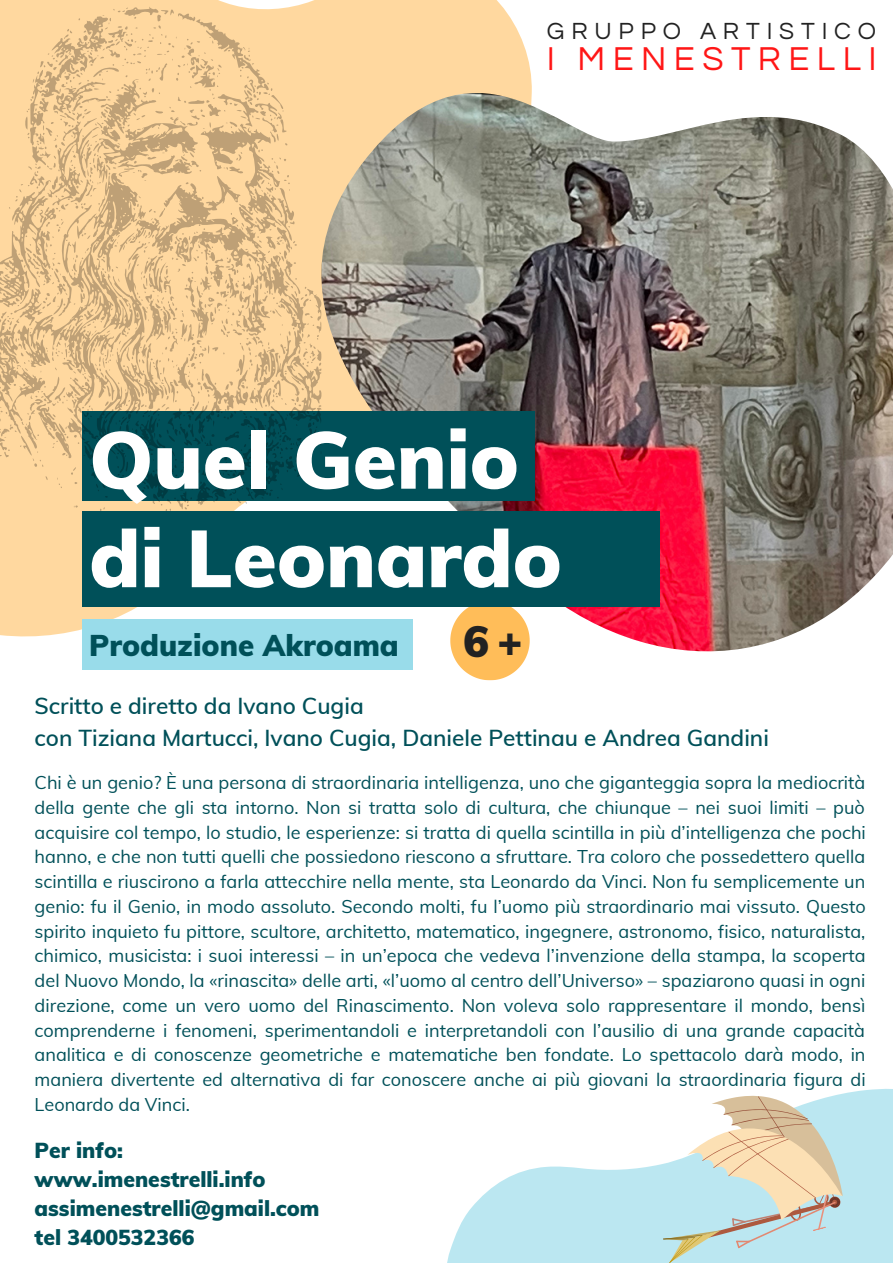
<style>
.page{position:relative;width:893px;height:1264px;background:#fff}
.page>*{position:absolute;margin:0;border:0;box-sizing:border-box;transform-origin:0 0}
.t1{font:900 79.65px/98.4px "Muli";color:#fff}
.t2{font:900 42.9px "Muli";color:#222}
.t3{font:34.35px "Questrial";letter-spacing:.22em;color:#ff1616}
.t4{font:900 29.4px "Muli";color:#005059}
.t5{font:24.3px "Questrial";letter-spacing:.28em;color:#222}
.t6{font:600 22.5px/31.5px "Muli";color:#005059}
.t7{font:900 21.15px/29.2px "Muli";color:#005059}
.t8{font:18px/24.8px "Muli";color:#005059;text-align:justify}
</style>
<div class="page">
<svg style="left:0;top:0;width:717px;height:652px;fill:#ffd89f"></svg>
<svg style="left:450px;top:651px;width:79px;height:29px"></svg>
<img style="left:321px;top:93px;width:571px;height:558px">
<svg style="left:447px;top:1088px;width:445px;height:174px;fill:#bbe7f1"></svg>
<div style="left:82px;top:619px;width:331px;height:51px;background:#99dcea"></div>
<div style="left:82px;top:411px;width:452px;height:90px;background:#005059"></div>
<div style="left:82px;top:511px;width:577px;height:96px;background:#005059"></div>
<svg style="left:663px;top:1088px;width:195px;height:174px"></svg>
<svg style="left:0;top:6px;width:322px;height:505px;background:#cfb98d"></svg>
<h3 class="t5" style="left:547px;top:19px;width:331px">GRUPPO ARTISTICO</h3>
<h3 class="t3" style="left:547px;top:42px;width:331px">I MENESTRELLI</h3>
<h1 class="t1" style="left:89px;top:409px;width:474px">Quel Genio di Leonardo</h1>
<h3 class="t4" style="left:89px;top:626px;width:311px">Produzione Akroama</h3>
<h2 class="t2" style="left:463px;top:613px;width:61px">6+</h2>
<p class="t6" style="left:35px;top:689px;width:735px">Scritto e diretto da Ivano Cugia<br>con Tiziana Martucci, Ivano Cugia, Daniele Pettinau e Andrea Gandini</p>
<p class="t8" style="left:35px;top:770px;width:832px">Chi è un genio? È una persona di straordinaria intelligenza, uno che giganteggia sopra la mediocrità della gente che gli sta intorno. Non si tratta solo di cultura, che chiunque – nei suoi limiti – può acquisire col tempo, lo studio, le esperienze: si tratta di quella scintilla in più d’intelligenza che pochi hanno, e che non tutti quelli che possiedono riescono a sfruttare. Tra coloro che possedettero quella scintilla e riuscirono a farla attecchire nella mente, sta Leonardo da Vinci. Non fu semplicemente un genio: fu il Genio, in modo assoluto. Secondo molti, fu l’uomo più straordinario mai vissuto. Questo spirito inquieto fu pittore, scultore, architetto, matematico, ingegnere, astronomo, fisico, naturalista, chimico, musicista: i suoi interessi – in un’epoca che vedeva l’invenzione della stampa, la scoperta del Nuovo Mondo, la «rinascita» delle arti, «l’uomo al centro dell’Universo» – spaziarono quasi in ogni direzione, come un vero uomo del Rinascimento. Non voleva solo rappresentare il mondo, bensì comprenderne i fenomeni, sperimentandoli e interpretandoli con l’ausilio di una grande capacità analitica e di conoscenze geometriche e matematiche ben fondate. Lo spettacolo darà modo, in maniera divertente ed alternativa di far conoscere anche ai più giovani la straordinaria figura di Leonardo da Vinci.</p>
<p class="t7" style="left:35px;top:1134px;width:286px">Per info: www.imenestrelli.info assimenestrelli@gmail.com tel 3400532366</p>
</div>
